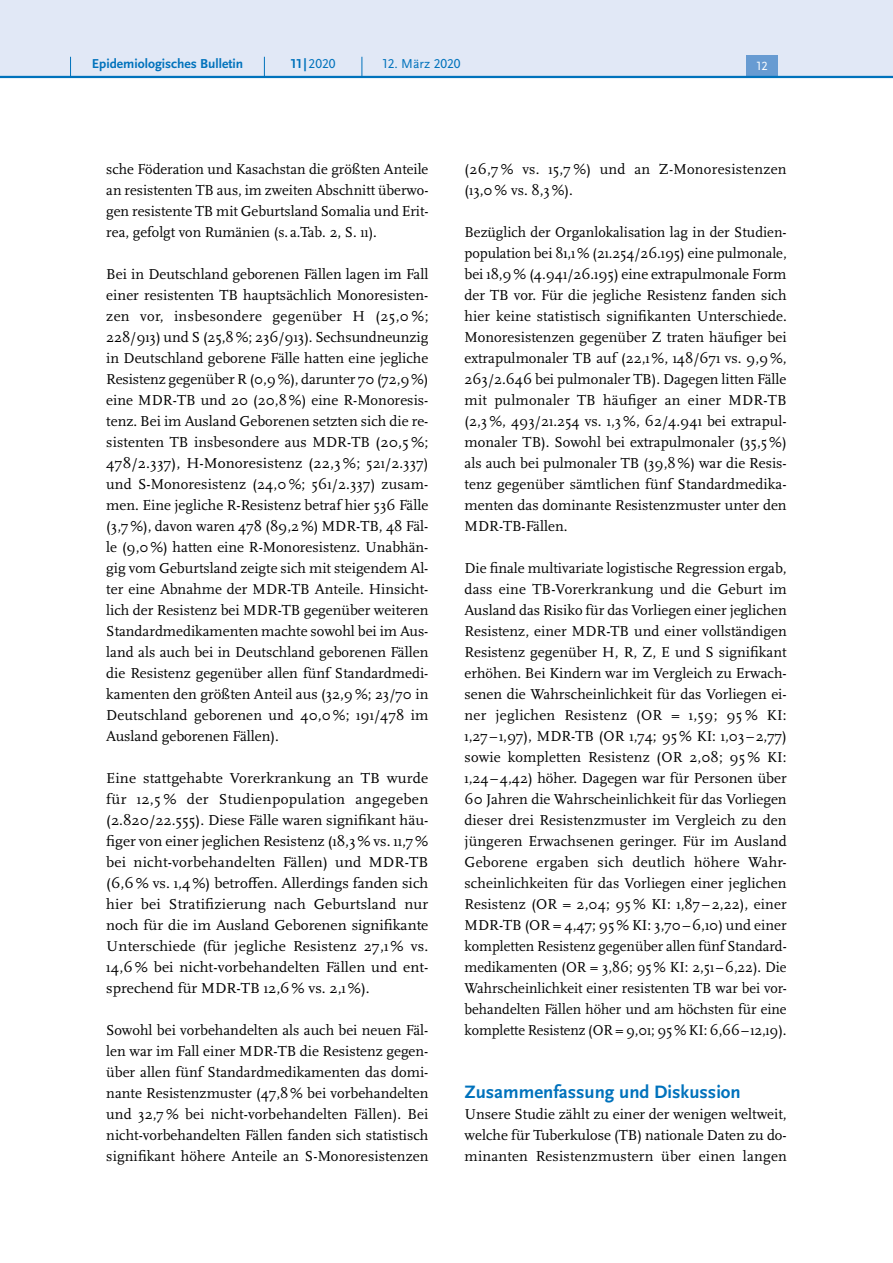
<style>
.page{position:relative;width:893px;height:1263px;background:#fff}
.page>*{position:absolute;margin:0;border:0;box-sizing:border-box;transform-origin:0 0}
.t1{font:700 18.75px "Scala Sans Pro";color:#0072bc}
.P_-_Fließtext{font:15px/21px "Scala Pro";color:#000;text-align:justify}
.P_-_Fließtext-2{font:15px/21px "Scala Pro";letter-spacing:.02em;color:#000}
.t2{font:700 13.5px "Scala Sans Pro";color:#0072bc}
.t3{font:13.5px "Scala Sans Pro";color:#0072bc}
.t4{font:12.45px "Scala Sans Pro";color:#fff}
.s1{font-weight:700}
</style>
<div class="page">
<div style="left:0;top:0;width:893px;height:77px;background:#e1e8f6"></div>
<div style="left:746px;top:55px;width:32px;height:21px;background:#679bd2"></div>
<hr style="left:0;top:76px;width:893px;height:2px;background:#0072bc">
<svg style="left:70px;top:57px;width:1px;height:19px"></svg>
<svg style="left:264px;top:57px;width:1px;height:19px"></svg>
<svg style="left:362px;top:57px;width:1px;height:19px"></svg>
<p class="t2" style="left:92px;top:55px;width:153px">Epidemiologisches Bulletin</p>
<p class="t3" style="left:291px;top:55px;width:46px"><span class="s1">11 |</span>2020</p>
<p class="t3" style="left:383px;top:55px;width:80px">12. März 2020</p>
<p class="t4" style="left:757px;top:59px;width:13px">12</p>
<p class="P_-_Fließtext" style="left:106px;top:158px;width:324px">sche Föderation und Kasachstan die größten Anteile an resistenten TB aus, im zweiten Abschnitt überwo&shy;gen resistente TB mit Geburtsland Somalia und Erit&shy;rea, gefolgt von Rumänien (s. a.Tab. 2, S. 11).</p>
<p class="P_-_Fließtext" style="left:106px;top:263px;width:324px">Bei in Deutschland geborenen Fällen lagen im Fall einer resistenten TB hauptsächlich Monoresisten&shy;zen vor, insbesondere gegenüber H (25,0 %; 228/913) und S (25,8%; 236/913). Sechsundneunzig in Deutschland geborene Fälle hatten eine jegliche Resistenz gegenüber R (0,9%), darunter 70 (72,9%) eine MDR-TB und 20 (20,8%) eine R-Monoresis&shy;tenz. Bei im Ausland Geborenen setzten sich die re&shy;sistenten TB insbesondere aus MDR-TB (20,5%; 478/2.337), H-Monoresistenz (22,3%; 521/2.337) und S-Monoresistenz (24,0 %; 561/2.337) zusam&shy;men. Eine jegliche R-Resistenz betraf hier 536 Fälle (3,7%), davon waren 478 (89,2%) MDR-TB, 48 Fäl&shy;le (9,0%) hatten eine R-Monoresistenz. Unabhän&shy;gig vom Geburtsland zeigte sich mit steigendem Al&shy;ter eine Abnahme der MDR-TB Anteile. Hinsicht&shy;lich der Resistenz bei MDR-TB gegenüber weiteren Standardmedikamenten machte sowohl bei im Aus&shy;land als auch bei in Deutschland geborenen Fällen die Resistenz gegenüber allen fünf Standardmedi&shy;kamenten den größten Anteil aus (32,9%; 23/70 in Deutschland geborenen und 40,0 %; 191/478 im Ausland geborenen Fällen).</p>
<p class="P_-_Fließtext" style="left:106px;top:767px;width:324px">Eine stattgehabte Vorerkrankung an TB wurde für 12,5 % der Studienpopulation angegeben (2.820/22.555). Diese Fälle waren signifikant häu&shy;figer von einer jeglichen Resistenz (18,3% vs. 11,7% bei nicht-vorbehandelten Fällen) und MDR-TB (6,6% vs. 1,4%) betroffen. Allerdings fanden sich hier bei Stratifizierung nach Geburtsland nur noch für die im Ausland Geborenen signifikante Unterschiede (für jegliche Resistenz 27,1% vs.<br>14,6% bei nicht-vorbehandelten Fällen und ent&shy;sprechend für MDR-TB 12,6% vs. 2,1%).</p>
<p class="P_-_Fließtext" style="left:106px;top:1019px;width:324px">Sowohl bei vorbehandelten als auch bei neuen Fäl&shy;len war im Fall einer MDR-TB die Resistenz gegen&shy;über allen fünf Standardmedikamenten das domi&shy;nante Resistenzmuster (47,8% bei vorbehandelten und 32,7 % bei nicht-vorbehandelten Fällen). Bei nicht-vorbehandelten Fällen fanden sich statistisch signifikant höhere Anteile an S-Monoresistenzen</p>
<p class="P_-_Fließtext-2" style="left:465px;top:158px;width:324px">(26,7 % vs. 15,7 %) und an Z-Monoresistenzen (13,0% vs. 8,3%).</p>
<p class="P_-_Fließtext" style="left:465px;top:221px;width:324px">Bezüglich der Organlokalisation lag in der Studien&shy;population bei 81,1% (21.254/26.195) eine pulmonale, bei 18,9% (4.941/26.195) eine extrapulmonale Form der TB vor. Für die jegliche Resistenz fanden sich hier keine statistisch signifikanten Unterschiede.<br>Monoresistenzen gegenüber Z traten häufiger bei extrapulmonaler TB auf (22,1%, 148/671 vs. 9,9%, 263/2.646 bei pulmonaler TB). Dagegen litten Fälle mit pulmonaler TB häufiger an einer MDR-TB (2,3%, 493/21.254 vs. 1,3%, 62/4.941 bei extrapul&shy;monaler TB). Sowohl bei extrapulmonaler (35,5%) als auch bei pulmonaler TB (39,8%) war die Resis&shy;tenz gegenüber sämtlichen fünf Standardmedika&shy;menten das dominante Resistenzmuster unter den MDR-TB-Fällen.</p>
<p class="P_-_Fließtext" style="left:465px;top:557px;width:324px">Die finale multivariate logistische Regression ergab, dass eine TB-Vorerkrankung und die Geburt im Ausland das Risiko für das Vorliegen einer jeglichen Resistenz, einer MDR-TB und einer vollständigen Resistenz gegenüber H, R, Z, E und S signifikant erhöhen. Bei Kindern war im Vergleich zu Erwach&shy;senen die Wahrscheinlichkeit für das Vorliegen ei&shy;ner jeglichen Resistenz (OR = 1,59; 95 % KI:<br>1,27–1,97), MDR-TB (OR 1,74; 95% KI: 1,03 –2,77) sowie kompletten Resistenz (OR 2,08; 95 % KI:<br>1,24–4,42) höher. Dagegen war für Personen über 60 Jahren die Wahrscheinlichkeit für das Vorliegen dieser drei Resistenzmuster im Vergleich zu den jüngeren Erwachsenen geringer. Für im Ausland Geborene ergaben sich deutlich höhere Wahr&shy;scheinlichkeiten für das Vorliegen einer jeglichen Resistenz (OR = 2,04; 95% KI: 1,87 – 2,22), einer MDR-TB (OR = 4,47; 95% KI: 3,70–6,10) und einer kompletten Resistenz gegenüber allen fünf Standard&shy;medikamenten (OR = 3,86; 95% KI: 2,51–6,22). Die Wahrscheinlichkeit einer resistenten TB war bei vor&shy;behandelten Fällen höher und am höchsten für eine komplette Resistenz (OR = 9,01; 95% KI: 6,66–12,19).</p>
<h3 class="t1" style="left:465px;top:1080px;width:278px">Zusammenfassung und Diskussion</h3>
<p class="P_-_Fließtext" style="left:465px;top:1103px;width:324px">Unsere Studie zählt zu einer der wenigen weltweit, welche für Tuberkulose (TB) nationale Daten zu do&shy;minanten Resistenzmustern über einen langen</p>
</div>
